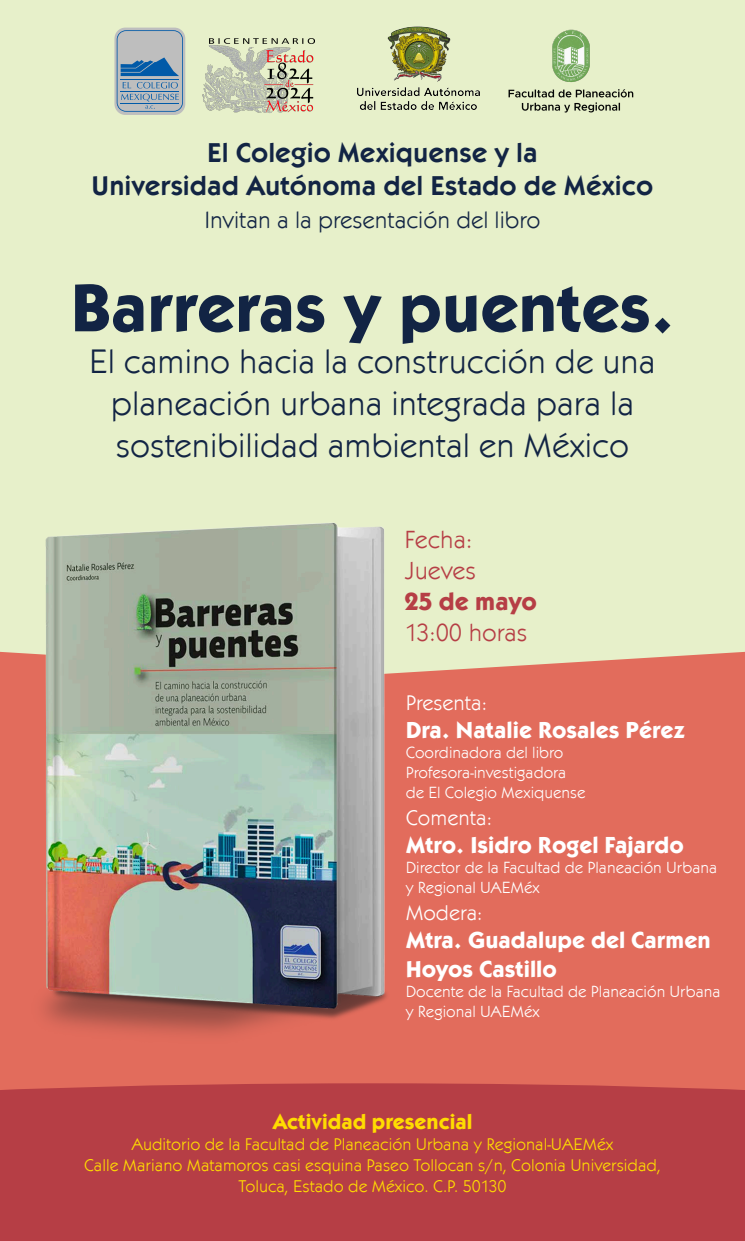
<style>
.page{position:relative;width:745px;height:1241px;background:#fff}
.page>*{position:absolute;margin:0;border:0;box-sizing:border-box;transform-origin:0 0}
.t1{font:700 70px "Kabel Itc TEE";color:#122444}
.t2{font:35px/42px "Kabel Itc TEE";color:#122444;text-align:center}
.t3{font:600 28px/33.2px "Kabel Itc TEE";color:#122444;text-align:center}
.t4{font:25.55px/30.7px "Kabel Itc TEE";color:#b63e45}
.t5{font:700 25.55px "Kabel Itc TEE";color:#b63e45}
.t6{font:24.5px "Kabel Itc TEE";color:#122444}
.t7{font:700 23.89px/28.6px "Kabel Itc TEE";color:#fff}
.t8{font:21.88px "Kabel Itc TEE";color:#fff}
.t9{font:700 21.88px "Kabel Itc TEE";color:#ffdc01}
.t10{font:17.5px/21px "Kabel Itc TEE";color:#ffdc01;text-align:center}
.t11{font:16.71px/20px "Kabel Itc TEE";color:#fff}
</style>
<div class="page">
<div style="left:0;top:0;width:744px;height:827px;background:#e7f0ca"></div>
<div style="left:0;top:651px;width:744px;height:432px;background:#e26c5c"></div>
<div style="left:14px;top:927px;width:386px;height:129px;background:#e26c5c"></div>
<img style="left:24px;top:949px;width:392px;height:98px">
<svg style="left:114px;top:28px;width:71px;height:87px"></svg>
<svg style="left:117px;top:30px;width:66px;height:82px;background:#91a6b8"></svg>
<div style="left:0;top:1083px;width:744px;height:157px;background:#b63e45"></div>
<img style="left:202px;top:38px;width:112px;height:75px">
<img style="left:508px;top:29px;width:126px;height:84px">
<img style="left:357px;top:26px;width:121px;height:84px">
<img style="left:45px;top:523px;width:339px;height:486px">
<h3 class="t3" style="left:92px;top:136px;width:562px">El Colegio Mexiquense y la<br>Universidad Autónoma del Estado de México</h3>
<h3 class="t6" style="left:204px;top:207px;width:337px">Invitan a la presentación del libro</h3>
<h1 class="t1" style="left:70px;top:267px;width:605px">Barreras y puentes.</h1>
<h2 class="t2" style="left:89px;top:341px;width:567px">El camino hacia la construcción de una planeación urbana integrada para la sostenibilidad ambiental en México</h2>
<h3 class="t4" style="left:404px;top:525px;width:73px">Fecha:<br>Jueves</h3>
<h3 class="t5" style="left:404px;top:586px;width:134px">25 de mayo</h3>
<h3 class="t4" style="left:404px;top:617px;width:124px">13:00 horas</h3>
<h3 class="t8" style="left:405px;top:690px;width:83px">Presenta:</h3>
<h3 class="t7" style="left:405px;top:716px;width:280px">Dra. Natalie Rosales Pérez</h3>
<p class="t11" style="left:405px;top:742px;width:181px">Coordinadora del libro<br>Profesora-investigadora de El Colegio Mexiquense</p>
<h3 class="t8" style="left:405px;top:805px;width:88px">Comenta:</h3>
<h3 class="t7" style="left:405px;top:831px;width:279px">Mtro. Isidro Rogel Fajardo</h3>
<p class="t11" style="left:405px;top:858px;width:313px">Director de la Facultad de Planeación Urbana y Regional UAEMéx</p>
<h3 class="t8" style="left:405px;top:900px;width:78px">Modera:</h3>
<h3 class="t7" style="left:405px;top:926px;width:306px">Mtra. Guadalupe del Carmen<br>Hoyos Castillo</h3>
<p class="t11" style="left:405px;top:981px;width:316px">Docente de la Facultad de Planeación Urbana y Regional UAEMéx</p>
<h3 class="t9" style="left:272px;top:1108px;width:201px">Actividad presencial</h3>
<p class="t10" style="left:84px;top:1133px;width:577px">Auditorio de la Facultad de Planeación Urbana y Regional-UAEMéx<br>Calle Mariano Matamoros casi esquina Paseo Tollocan s/n, Colonia Universidad,<br>Toluca, Estado de México. C.P. 50130</p>
</div>
